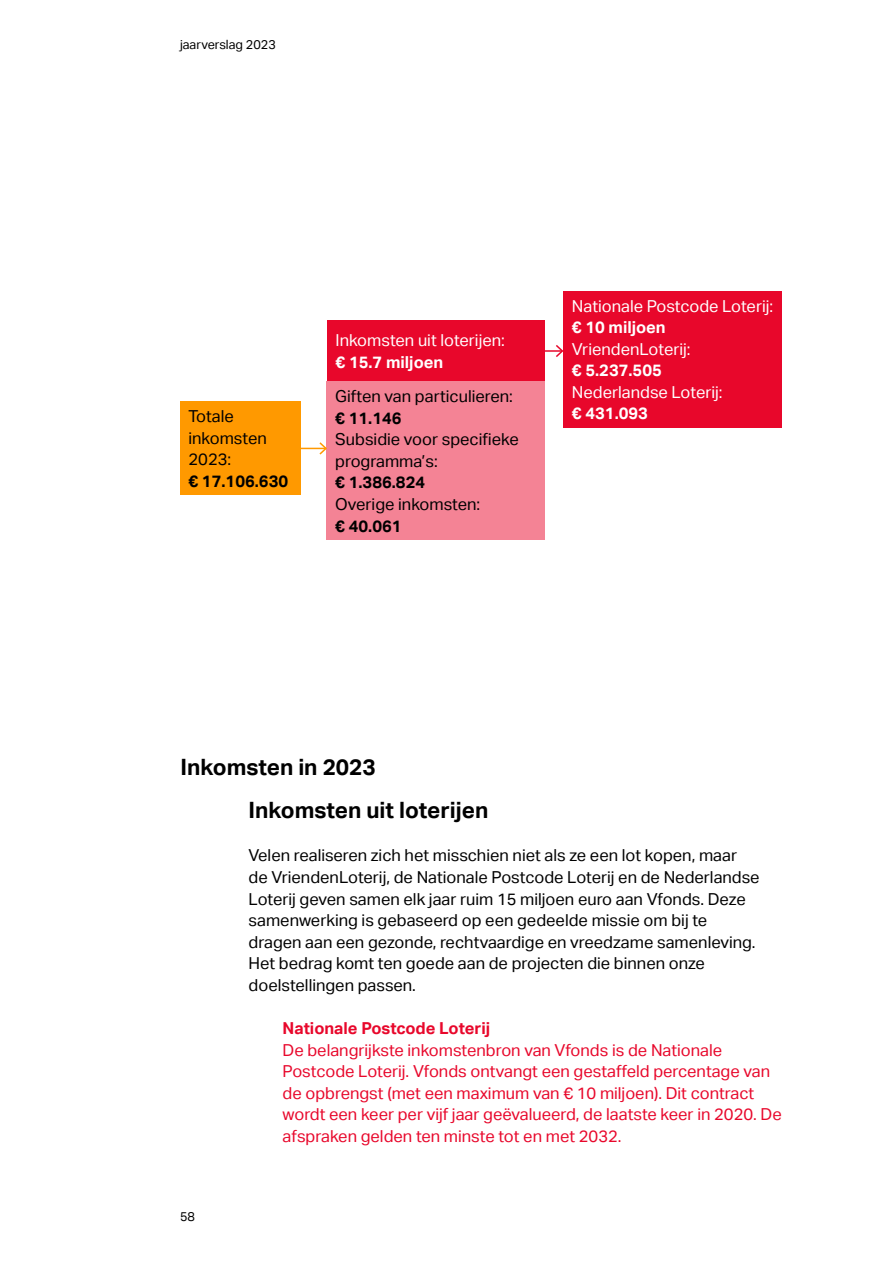
<style>
.page{position:relative;width:893px;height:1263px;background:#fff}
.page>*{position:absolute;margin:0;border:0;box-sizing:border-box;transform-origin:0 0}
.t1{font:700 22.5px/43.2px "Aktiv Grotesk";color:#000}
.t2{font:16.5px/21.6px "Aktiv Grotesk";color:#000}
.t3{font:16.5px/21.6px "Aktiv Grotesk";color:#e8072b}
.t4{font:16.5px "Aktiv Grotesk";color:#fff}
.t5{font:700 16.5px "Aktiv Grotesk";color:#fff}
.t6{font:700 16.5px "Aktiv Grotesk";color:#000}
.t7{font:700 16.5px "Aktiv Grotesk";color:#e8072b}
.t8{font:12.75px "Aktiv Grotesk";color:#000}
</style>
<div class="page">
<hr style="left:523px;top:350px;width:39px;height:2px;background:#e8072b">
<svg style="left:554px;top:345px;width:9px;height:12px"></svg>
<div style="left:327px;top:320px;width:218px;height:62px;background:#e8072b"></div>
<div style="left:563px;top:291px;width:219px;height:137px;background:#e8072b"></div>
<div style="left:327px;top:382px;width:218px;height:158px;background:#f48395"></div>
<hr style="left:250px;top:448px;width:76px;height:1px;background:#f90">
<svg style="left:318px;top:441px;width:9px;height:15px"></svg>
<div style="left:180px;top:402px;width:120px;height:93px;background:#f90"></div>
<p class="t8" style="left:180px;top:37px;width:97px">jaarverslag 2023</p>
<p class="t2" style="left:189px;top:405px;width:80px">Totale inkomsten<br>2023:</p>
<p class="t6" style="left:189px;top:471px;width:101px">€ 17.106.630</p>
<p class="t4" style="left:336px;top:331px;width:171px">Inkomsten uit loterijen:</p>
<p class="t5" style="left:336px;top:352px;width:109px">€ 15.7 miljoen</p>
<p class="t2" style="left:335px;top:386px;width:179px">Giften van particulieren:</p>
<p class="t6" style="left:335px;top:408px;width:68px">€ 11.146</p>
<p class="t2" style="left:335px;top:429px;width:185px">Subsidie voor specifieke programma’s:</p>
<p class="t6" style="left:335px;top:473px;width:91px">€ 1.386.824</p>
<p class="t2" style="left:335px;top:493px;width:147px">Overige inkomsten:</p>
<p class="t6" style="left:335px;top:516px;width:68px">€ 40.061</p>
<p class="t4" style="left:572px;top:296px;width:203px">Nationale Postcode Loterij:</p>
<p class="t5" style="left:572px;top:318px;width:95px">€ 10 miljoen</p>
<p class="t4" style="left:572px;top:339px;width:120px">VriendenLoterij:</p>
<p class="t5" style="left:572px;top:361px;width:91px">€ 5.237.505</p>
<p class="t4" style="left:572px;top:382px;width:152px">Nederlandse Loterij:</p>
<p class="t5" style="left:572px;top:404px;width:78px">€ 431.093</p>
<h1 class="t1" style="left:249px;top:746px;width:241px;text-indent:-68px">Inkomsten in 2023<br>Inkomsten uit loterijen</h1>
<p class="t2" style="left:249px;top:845px;width:512px">Velen realiseren zich het misschien niet als ze een lot kopen, maar de VriendenLoterij, de Nationale Postcode Loterij en de Nederlandse Loterij geven samen elk jaar ruim 15 miljoen euro aan Vfonds. Deze samenwerking is gebaseerd op een gedeelde missie om bij te dragen aan een gezonde, rechtvaardige en vreedzame samenleving.<br>Het bedrag komt ten goede aan de projecten die binnen onze doelstellingen passen.</p>
<p class="t7" style="left:283px;top:1018px;width:209px">Nationale Postcode Loterij</p>
<p class="t3" style="left:283px;top:1039px;width:501px">De belangrijkste inkomstenbron van Vfonds is de Nationale Postcode Loterij. Vfonds ontvangt een gestaffeld percentage van de opbrengst (met een maximum van € 10 miljoen). Dit contract wordt een keer per vijf jaar geëvalueerd, de laatste keer in 2020. De afspraken gelden ten minste tot en met 2032.</p>
<p class="t8" style="left:180px;top:1209px;width:16px">58</p>
</div>
